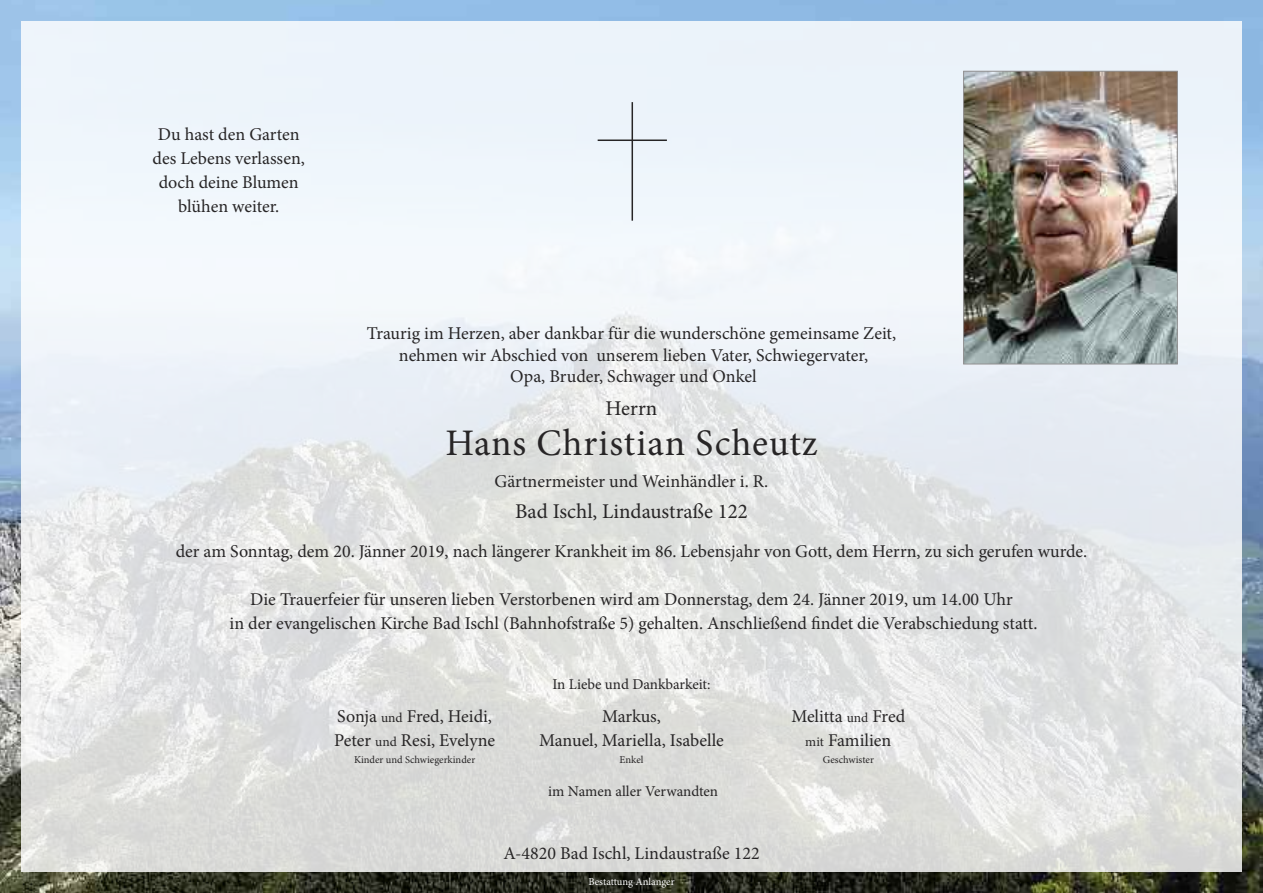
<style>
.page{position:relative;width:1263px;height:893px;background:#fff}
.page>*{position:absolute;margin:0;border:0;box-sizing:border-box;transform-origin:0 0}
.t1{font:37.5px "Minion Pro";letter-spacing:.02em;color:#272526}
.t2{font:21px "Minion Pro";color:#272526}
.t3{font:18px/24px "Minion Pro";color:#272526;text-align:center}
.t4{font:15px "Minion Pro";color:#272526}
.t5{font:10.5px "Minion Pro";color:#272526}
.t6{font:10.5px "Minion Pro";letter-spacing:-.005em;color:#fff}
.s1{font-size:13.5px}
</style>
<div class="page">
<img style="left:0;top:0;width:1263px;height:893px">
<div style="left:21px;top:21px;width:1221px;height:851px;background:#fff;opacity:.83"></div>
<img style="left:965px;top:73px;width:211px;height:289px">
<div style="left:963px;top:71px;width:215px;height:293px;border:1px solid #939293"></div>
<hr style="left:631px;top:102px;width:2px;height:119px;background:#272526">
<hr style="left:598px;top:140px;width:69px;height:1px;background:#272526">
<p class="t3" style="left:153px;top:124px;width:154px">Du hast den Garten des Lebens verlassen, doch deine Blumen blühen weiter.</p>
<p class="t3" style="left:367px;top:324px;width:531px;line-height:21.6px">Traurig im Herzen, aber dankbar für die wunderschöne gemeinsame Zeit, nehmen wir Abschied von unserem lieben Vater, Schwiegervater,<br>Opa, Bruder, Schwager und Onkel</p>
<p class="t2" style="left:606px;top:400px;width:53px">Herrn</p>
<h1 class="t1" style="left:445px;top:429px;width:374px">Hans Christian Scheutz</h1>
<p class="t3" style="left:495px;top:471px;width:275px">Gärtnermeister und Weinhändler i. R.</p>
<p class="t2" style="left:515px;top:504px;width:234px">Bad Ischl, Lindaustraße 122</p>
<p class="t3" style="left:176px;top:541px;width:913px">der am Sonntag, dem 20. Jänner 2019, nach längerer Krankheit im 86. Lebensjahr von Gott, dem Herrn, zu sich gerufen wurde.</p>
<p class="t3" style="left:230px;top:589px;width:809px">Die Trauerfeier für unseren lieben Verstorbenen wird am Donnerstag, dem 24. Jänner 2019, um 14.00 Uhr<br>in der evangelischen Kirche Bad Ischl (Bahnhofstraße 5) gehalten. Anschließend findet die Verabschiedung statt.</p>
<p class="t4" style="left:552px;top:679px;width:160px">In Liebe und Dankbarkeit:</p>
<p class="t3" style="left:337px;top:706px;width:156px">Sonja <span class="s1">und</span> Fred, Heidi,</p>
<p class="t3" style="left:602px;top:706px;width:60px">Markus,</p>
<p class="t3" style="left:791px;top:706px;width:115px">Melitta <span class="s1">und</span> Fred</p>
<p class="t3" style="left:334px;top:730px;width:162px">Peter <span class="s1">und</span> Resi, Evelyne</p>
<p class="t3" style="left:539px;top:730px;width:186px">Manuel, Mariella, Isabelle</p>
<p class="t3" style="left:805px;top:730px;width:88px"><span class="s1">mit</span> Familien</p>
<p class="t5" style="left:354px;top:756px;width:123px">Kinder und Schwiegerkinder</p>
<p class="t5" style="left:619px;top:756px;width:25px">Enkel</p>
<p class="t5" style="left:823px;top:756px;width:53px">Geschwister</p>
<p class="t4" style="left:548px;top:785px;width:171px">im Namen aller Verwandten</p>
<p class="t3" style="left:503px;top:843px;width:258px">A-4820 Bad Ischl, Lindaustraße 122</p>
<p class="t6" style="left:588px;top:878px;width:88px">Bestattung Anlanger</p>
</div>
